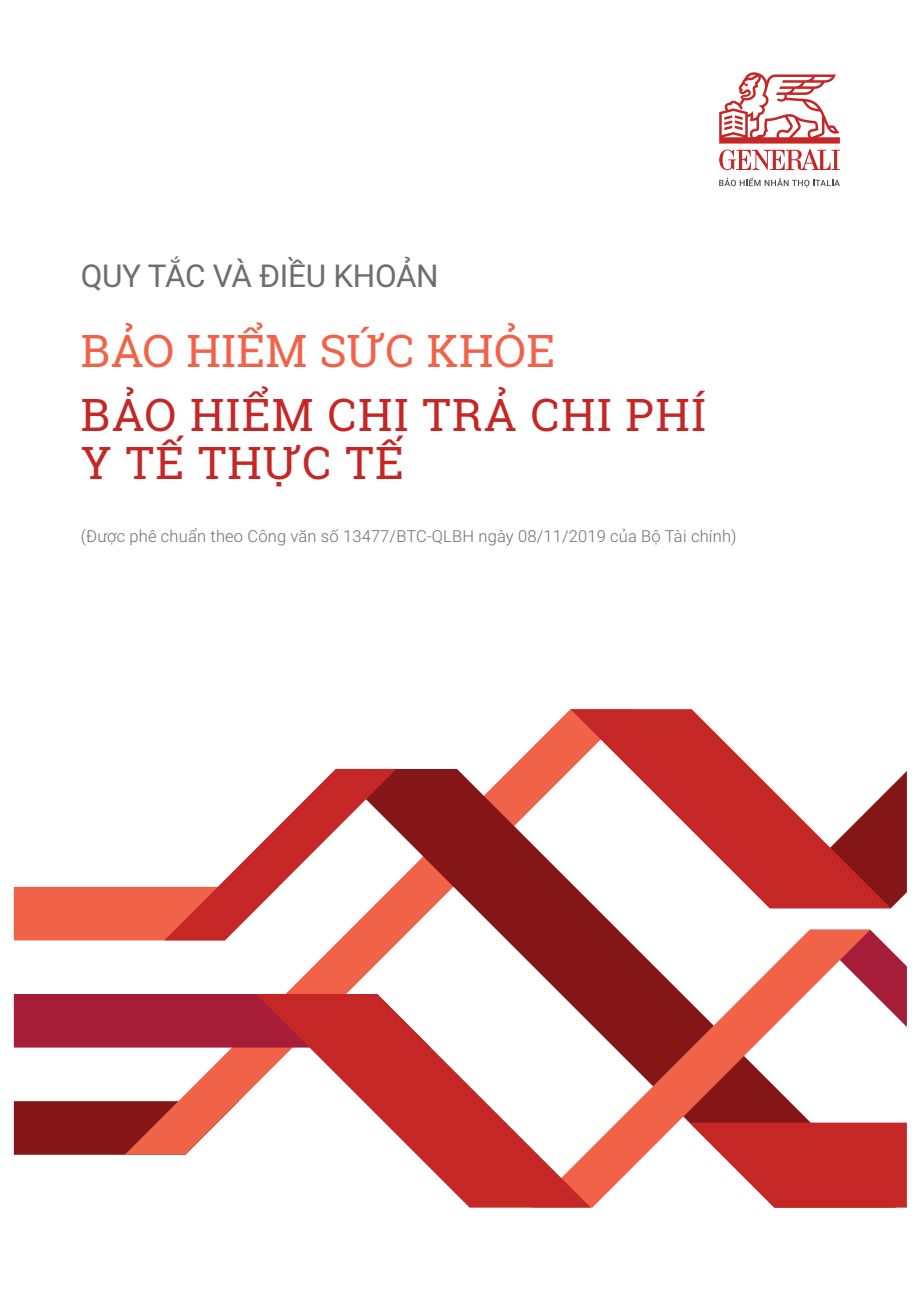
<style>
.page{position:relative;width:919px;height:1289px;background:#fff}
.page>*{position:absolute;margin:0;border:0;box-sizing:border-box;transform-origin:0 0}
.t1{font:45px/48px "Roboto Slab";letter-spacing:.03em;color:#c42726}
.t2{font:45px "Roboto Slab";letter-spacing:.01em;color:#f16349}
.t3{font:31.5px "Roboto";letter-spacing:-.01em;color:#6d6e70}
.t4{font:300 16.5px "Roboto";letter-spacing:.01em;color:#6d6e70}
</style>
<div class="page">
<div style="left:14px;top:1101px;width:111px;height:53px;background:#851618"></div>
<svg style="left:125px;top:709px;width:445px;height:445px"></svg>
<svg style="left:335px;top:769px;width:556px;height:225px"></svg>
<svg style="left:890px;top:771px;width:16px;height:137px;background:#933032"></svg>
<div style="left:14px;top:994px;width:242px;height:53px;background:#a51d38"></div>
<svg style="left:570px;top:709px;width:320px;height:199px"></svg>
<svg style="left:870px;top:929px;width:36px;height:97px"></svg>
<svg style="left:531px;top:929px;width:339px;height:278px"></svg>
<svg style="left:14px;top:769px;width:382px;height:171px"></svg>
<svg style="left:256px;top:994px;width:335px;height:213px"></svg>
<svg style="left:689px;top:1122px;width:217px;height:85px"></svg>
<svg style="left:719px;top:149px;width:120px;height:21px"></svg>
<svg style="left:719px;top:72px;width:120px;height:71px"></svg>
<svg style="left:719px;top:177px;width:120px;height:11px"></svg>
<p class="t3" style="left:81px;top:254px;width:359px">QUY TẮC VÀ ĐIỀU KHOẢN</p>
<p class="t2" style="left:81px;top:320px;width:475px">BẢO HIỂM SỨC KHỎE</p>
<p class="t1" style="left:81px;top:390px;width:626px">BẢO HIỂM CHI TRẢ CHI PHÍ<br>Y TẾ THỰC TẾ</p>
<p class="t4" style="left:81px;top:524px;width:657px">(Được phê chuẩn theo Công văn số 13477/BTC-QLBH ngày 08/11/2019 của Bộ Tài chính)</p>
</div>
